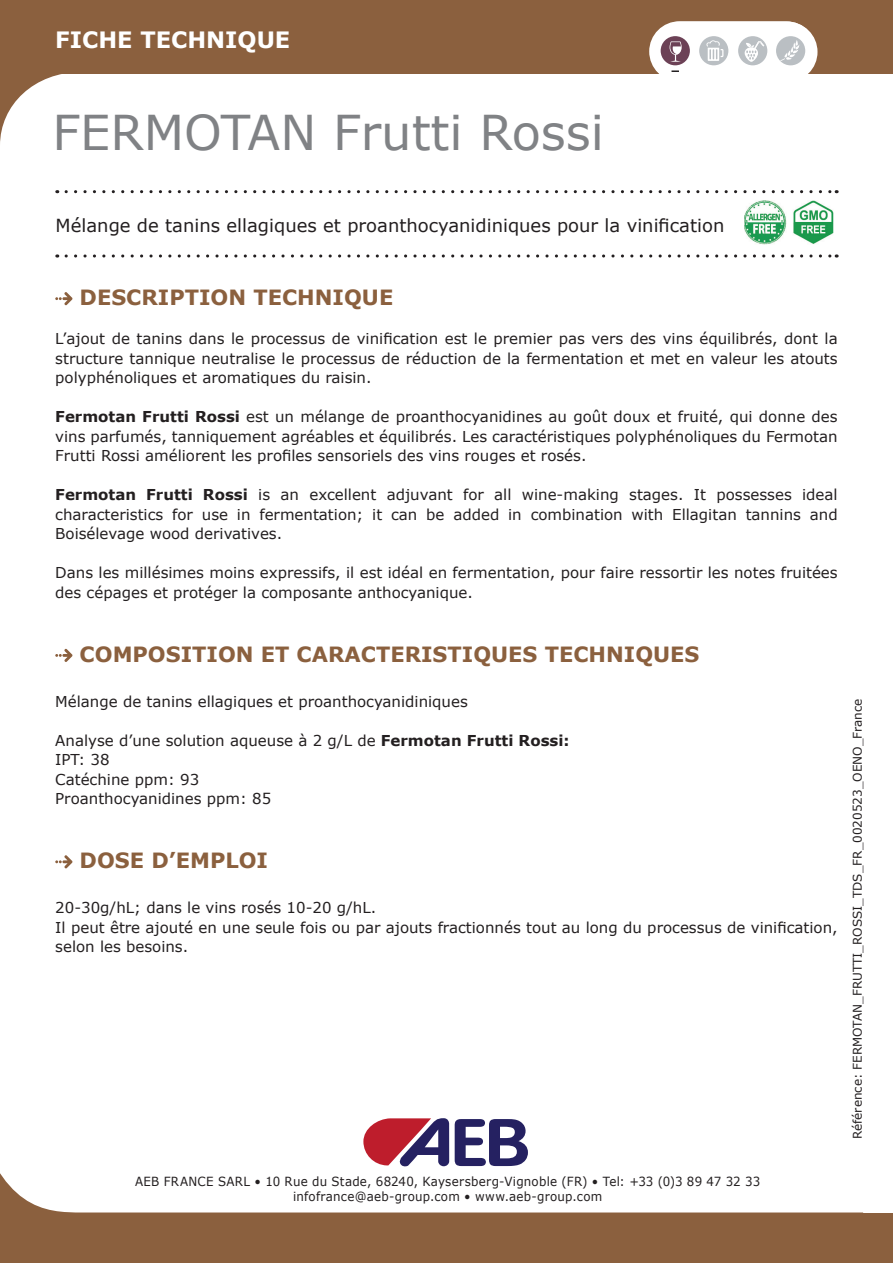
<style>
.page{position:relative;width:893px;height:1263px;background:#fff}
.page>*{position:absolute;margin:0;border:0;box-sizing:border-box;transform-origin:0 0}
.t1{font:48px "Verdana";color:#808285}
.t2{font:700 22.5px "Verdana";color:#fff}
.t3{font:700 21px "Verdana";color:#8b603e}
.t4{font:18px "Verdana";color:#231f20}
.t5{font:15px/19.5px "Verdana";color:#231f20;text-align:justify}
.t6{font:12.6px/15.1px "Verdana";letter-spacing:.02em;color:#231f20;text-align:center;scale:.94 1}
.t7{font:12px "Verdana";color:#231f20}
.s1{font-weight:700}
</style>
<div class="page">
<div style="left:0;top:0;width:893px;height:73px;background:#8b603e"></div>
<svg style="left:0;top:28px;width:863px;height:114px"></svg>
<svg style="left:0;top:1166px;width:508px;height:46px"></svg>
<div style="left:0;top:1212px;width:893px;height:51px;background:#8b603e"></div>
<svg style="left:66px;top:190px;width:771px;height:3px"></svg>
<svg style="left:66px;top:254px;width:771px;height:4px"></svg>
<svg style="left:649px;top:21px;width:167px;height:61px"></svg>
<div style="left:650px;top:22px;width:167px;height:60px;background:#fff;border-radius:30px"></div>
<svg style="left:671px;top:70px;width:8px;height:2px"></svg>
<div style="left:776px;top:36px;width:29px;height:29px;background:#babfc3;border-radius:50%"></div>
<svg style="left:780px;top:40px;width:20px;height:21px"></svg>
<div style="left:738px;top:36px;width:29px;height:29px;background:#babfc3;border-radius:50%"></div>
<div style="left:661px;top:36px;width:29px;height:29px;background:#6c4156;border-radius:50%"></div>
<div style="left:699px;top:36px;width:29px;height:29px;background:#babfc3;border-radius:50%"></div>
<svg style="left:706px;top:40px;width:17px;height:21px"></svg>
<svg style="left:670px;top:41px;width:12px;height:21px"></svg>
<svg style="left:745px;top:41px;width:20px;height:21px"></svg>
<svg style="left:55px;top:292px;width:17px;height:13px"></svg>
<svg style="left:55px;top:649px;width:17px;height:13px"></svg>
<svg style="left:55px;top:855px;width:17px;height:13px"></svg>
<img style="left:744px;top:201px;width:90px;height:44px">
<svg style="left:363px;top:1118px;width:165px;height:48px"></svg>
<h2 class="t2" style="left:55px;top:24px;width:237px">FICHE TECHNIQUE</h2>
<h1 class="t1" style="left:52px;top:100px;width:553px">FERMOTAN Frutti Rossi</h1>
<p class="t4" style="left:56px;top:213px;width:670px">Mélange de tanins ellagiques et proanthocyanidiniques pour la vinification</p>
<h3 class="t3" style="left:80px;top:283px;width:315px">DESCRIPTION TECHNIQUE</h3>
<p class="t5" style="left:55px;top:329px;width:784px">L’ajout de tanins dans le processus de vinification est le premier pas vers des vins équilibrés, dont la structure tannique neutralise le processus de réduction de la fermentation et met en valeur les atouts polyphénoliques et aromatiques du raisin.</p>
<p class="t5" style="left:55px;top:407px;width:784px"><span class="s1">Fermotan Frutti Rossi</span> est un mélange de proanthocyanidines au goût doux et fruité, qui donne des vins parfumés, tanniquement agréables et équilibrés. Les caractéristiques polyphénoliques du Fermotan Frutti Rossi améliorent les profiles sensoriels des vins rouges et rosés.</p>
<p class="t5" style="left:55px;top:485px;width:784px"><span class="s1">Fermotan Frutti Rossi</span> is an excellent adjuvant for all wine-making stages. It possesses ideal characteristics for use in fermentation; it can be added in combination with Ellagitan tannins and Boisélevage wood derivatives.</p>
<p class="t5" style="left:55px;top:563px;width:784px">Dans les millésimes moins expressifs, il est idéal en fermentation, pour faire ressortir les notes fruitées des cépages et protéger la composante anthocyanique.</p>
<h3 class="t3" style="left:80px;top:639px;width:621px">COMPOSITION ET CARACTERISTIQUES TECHNIQUES</h3>
<p class="t5" style="left:55px;top:691px;width:414px">Mélange de tanins ellagiques et proanthocyanidiniques</p>
<p class="t5" style="left:55px;top:730px;width:516px;text-align:left">Analyse d’une solution aqueuse à 2 g/L de <span class="s1">Fermotan Frutti Rossi:<br></span>IPT: 38<br>Catéchine ppm: 93<br>Proanthocyanidines ppm: 85</p>
<h3 class="t3" style="left:80px;top:846px;width:190px">DOSE D’EMPLOI</h3>
<p class="t5" style="left:55px;top:898px;width:784px;text-align:left">20-30g/hL; dans le vins rosés 10-20 g/hL.<br>Il peut être ajouté en une seule fois ou par ajouts fractionnés tout au long du processus de vinification, selon les besoins.</p>
<p class="t6" style="left:135px;top:1174px;width:667px">AEB FRANCE SARL • 10 Rue du Stade, 68240, Kaysersberg-Vignoble (FR) • Tel: +33 (0)3 89 47 32 33 infofrance@aeb-group.com • www.aeb-group.com</p>
<p class="t7" style="left:849px;top:1139px;width:442px;rotate:-90deg">Référence: FERMOTAN_FRUTTI_ROSSI_TDS_FR_0020523_OENO_France</p>
</div>
